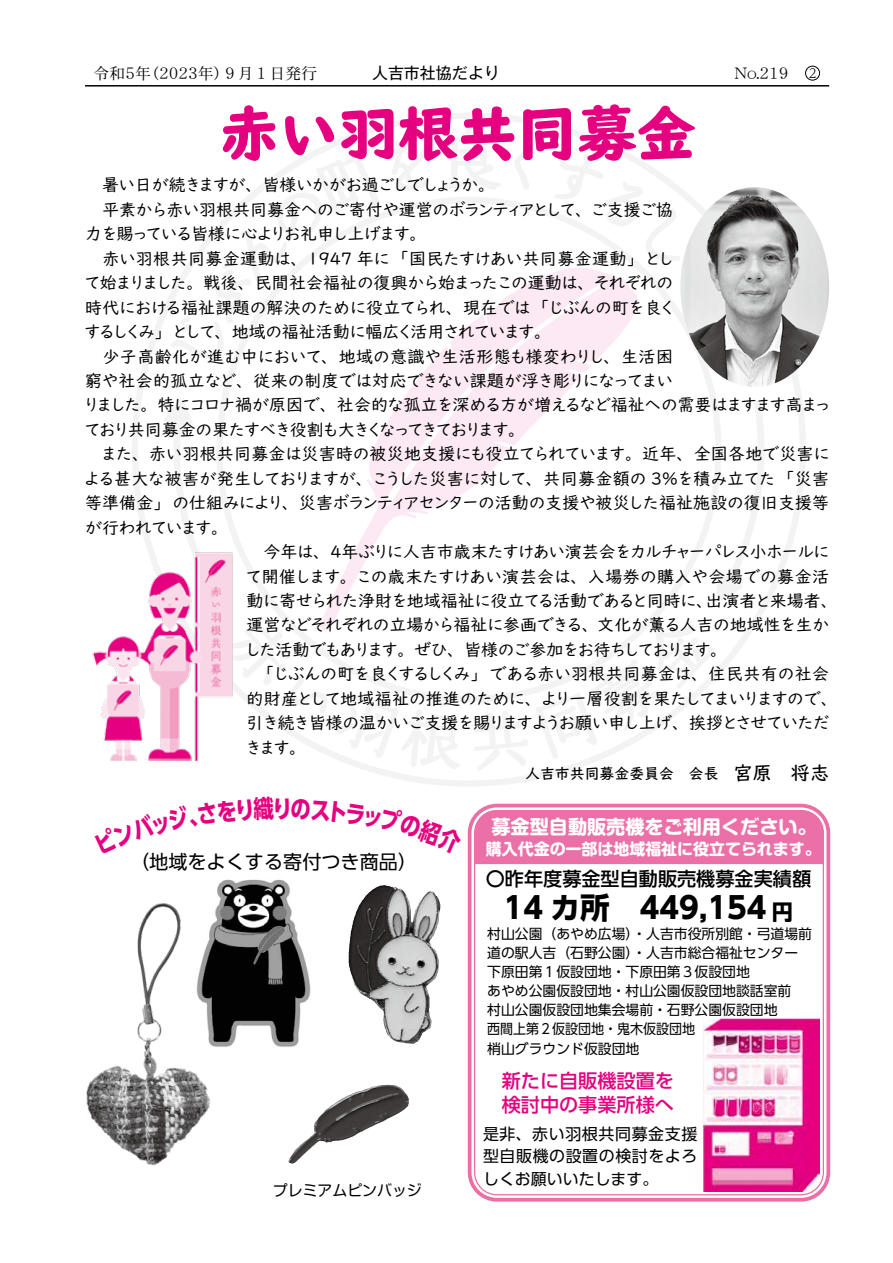
<style>
.page{position:relative;width:893px;height:1263px;background:#fff}
.page>*{position:absolute;margin:0;border:0;box-sizing:border-box;transform-origin:0 0}
.t1{font:800 59.55px "UD Digi Kyokasho Pro";color:#e4007f}
.t2{font:700 29.7px "UD Shin Go Pro";color:#000}
.t3{font:700 24.45px "UD Shin Go Pro";color:#e4007f;scale:.83 1}
.t4{font:700 21.3px "UD Shin Go Pro";color:#000}
.t5{font:500 19.2px/23.4px "UD Shin Go Pro";color:#e4007f}
.t6{font:700 19.2px "Shin M Go Pro";color:#fff}
.t7{font:500 19.2px "UD Shin Go Pro";color:#000}
.t8{font:19.2px "UD Shin Go Pro";color:#000}
.t9{font:500 19.2px "UD Digi Kyokasho Pro";color:#000}
.t10{font:16.95px/24.5px "UD Digi Kyokasho Pro";letter-spacing:-.04em;color:#000}
.t11{font:16.95px "UD Digi Kyokasho Pro";letter-spacing:-.01em;color:#000}
.t12{font:16.95px "UD Digi Kyokasho Pro";color:#000}
.t13{font:16.95px "UD Digi Kyokasho Pro";letter-spacing:-.07em;color:#000}
.t14{font:16.95px "UD Digi Kyokasho Pro";letter-spacing:.005em;color:#000}
.t15{font:16.95px "UD Digi Kyokasho Pro";letter-spacing:-.06em;color:#000}
.t16{font:16.95px "UD Digi Kyokasho Pro";letter-spacing:-.1em;color:#000}
.t17{font:16.95px "UD Digi Kyokasho Pro";letter-spacing:-.11em;color:#000}
.t18{font:16.95px "UD Digi Kyokasho Pro";letter-spacing:-.08em;color:#000}
.t19{font:15.9px/22.4px "UD Shin Go Pro";letter-spacing:.035em;color:#000;text-align:justify}
.t20{font:15.9px "DFPHS Mincho CID W3";color:#000}
.t21{font:700 15.9px "Shin M Go Pro";color:#fff}
.t22{font:15.9px "Gothic MB101 Pro";color:#000}
.t23{font:500 14.85px "UD Digi Kyokasho Pro";color:#000}
.t24{font:14.85px "Shin M Go Pro";color:#000}
.t25{font:13.8px/19.2px "UD Shin Go Pro";color:#000}
.t26{font:300 12.75px "UD Reimin Pr 6 N";color:#000}
</style>
<div class="page">
<hr style="left:85px;top:85px;width:744px;height:2px;background:#000">
<div style="left:805px;top:66px;width:15px;height:14px;border:1px solid #000;border-radius:50%"></div>
<svg style="left:132px;top:113px;width:674px;height:673px"></svg>
<svg style="left:247px;top:625px;width:82px;height:88px"></svg>
<svg style="left:336px;top:693px;width:124px;height:76px"></svg>
<svg style="left:474px;top:711px;width:54px;height:60px"></svg>
<svg style="left:536px;top:624px;width:179px;height:135px"></svg>
<svg style="left:164px;top:398px;width:56px;height:148px"></svg>
<svg style="left:717px;top:400px;width:52px;height:201px"></svg>
<img style="left:704px;top:1018px;width:116px;height:174px">
<div style="left:468px;top:804px;width:362px;height:397px;border:4px solid #eb6ea5;border-radius:27px"></div>
<div style="left:475px;top:810px;width:348px;height:54px;background:#eb70a7"></div>
<img style="left:92px;top:546px;width:155px;height:224px">
<img style="left:680px;top:187px;width:149px;height:200px">
<img style="left:224px;top:879px;width:87px;height:168px">
<img style="left:314px;top:1085px;width:71px;height:39px">
<img style="left:348px;top:885px;width:84px;height:159px">
<img style="left:86px;top:880px;width:138px;height:286px">
<p class="t22" style="left:372px;top:59px;width:129px">人吉市社協だより</p>
<h1 class="t1" style="left:220px;top:84px;width:478px">赤い羽根共同募金</h1>
<p class="t20" style="left:94px;top:64px;width:225px">令和5 （年 2023年９）月１日発行</p>
<p class="t20" style="left:735px;top:64px;width:56px">No.219</p>
<p class="t26" style="left:809px;top:63px;width:9px">2</p>
<p class="t13" style="left:85px;top:171px;width:412px">　暑い日が続きますが、皆様いかがお過ごしでしょうか。</p>
<p class="t10" style="left:85px;top:196px;width:589px">　平素から赤い羽根共同募金へのご寄付や運営のボランティアとして、ご支援ご協</p>
<p class="t18" style="left:85px;top:220px;width:343px">力を賜っている皆様に心よりお礼申し上げます。</p>
<p class="t12" style="left:85px;top:244px;width:591px">　赤い羽根共同募金運動は、1947 年に「国民たすけあい共同募金運動」とし</p>
<p class="t13" style="left:84px;top:269px;width:591px">て始まりました。戦後、民間社会福祉の復興から始まったこの運動は、それぞれの</p>
<p class="t10" style="left:85px;top:294px;width:593px">時代における福祉課題の解決のために役立てられ、現在では「じぶんの町を良く</p>
<p class="t16" style="left:84px;top:318px;width:468px">するしくみ」として、地域の福祉活動に幅広く活用されています。</p>
<p class="t14" style="left:85px;top:342px;width:589px">　少子高齢化が進む中において、地域の意識や生活形態も様変わりし、生活困</p>
<p class="t11" style="left:85px;top:366px;width:590px">窮や社会的孤立など、従来の制度では対応できない課題が浮き彫りになってまい</p>
<p class="t10" style="left:83px;top:392px;width:750px">りました。特にコロナ禍が原因で、社会的な孤立を深める方が増えるなど福祉への需要はますます高まっ</p>
<p class="t17" style="left:84px;top:415px;width:443px">ており共同募金の果たすべき役割も大きくなってきております。</p>
<p class="t11" style="left:85px;top:440px;width:747px">　また、赤い羽根共同募金は災害時の被災地支援にも役立てられています。近年、全国各地で災害に</p>
<p class="t10" style="left:84px;top:465px;width:747px">よる甚大な被害が発生しておりますが、こうした災害に対して、共同募金額の 3％を積み立てた「災害</p>
<p class="t10" style="left:85px;top:490px;width:746px">等準備金」の仕組みにより、災害ボランティアセンターの活動の支援や被災した福祉施設の復旧支援等</p>
<p class="t13" style="left:85px;top:513px;width:145px">が行われています。</p>
<p class="t15" style="left:341px;top:538px;width:490px">年ぶりに人吉市歳末たすけあい演芸会をカルチャーパレス小ホールに</p>
<p class="t10" style="left:247px;top:539px;width:85px">　今年は、</p>
<p class="t12" style="left:246px;top:562px;width:585px">て開催します。この歳末たすけあい演芸会は、入場券の購入や会場での募金活</p>
<p class="t12" style="left:705px;top:586px;width:134px">出演者と来場者、</p>
<p class="t10" style="left:328px;top:539px;width:19px">４</p>
<p class="t10" style="left:244px;top:588px;width:595px">動に寄せられた浄財を地域福祉に役立てる活動であると同時に、<br>運営などそれぞれの立場から福祉に参画できる、文化が薫る人吉の地域性を生かした活動でもあります。ぜひ、皆様のご参加をお待ちしております。<br>　「じぶんの町を良くするしくみ」である赤い羽根共同募金は、住民共有の社会的財産として地域福祉の推進のために、より一層役割を果たしてまいりますので、引き続き皆様の温かいご支援を賜りますようお願い申し上げ、挨拶とさせていただきます。</p>
<p class="t9" style="left:733px;top:757px;width:97px">宮原　将志</p>
<p class="t23" style="left:525px;top:760px;width:210px">人吉市共同募金委員会　会長　</p>
<h3 class="t3" style="left:272px;top:788px;width:26px">り</h3>
<p class="t8" style="left:130px;top:847px;width:289px">（地域をよくする寄付つき商品(</p>
<p class="t24" style="left:273px;top:1179px;width:150px">プレミアムピンバッジ</p>
<p class="t6" style="left:491px;top:811px;width:327px">募金型自動販売機をご利用ください。</p>
<p class="t21" style="left:486px;top:836px;width:336px">購入代金の一部は地域福祉に役立てられます。</p>
<p class="t7" style="left:486px;top:863px;width:327px">〇昨年度募金型自動販売機募金実績額</p>
<p class="t4" style="left:772px;top:895px;width:23px">円</p>
<h2 class="t2" style="left:504px;top:884px;width:264px">14 カ所　449,154</h2>
<p class="t25" style="left:487px;top:923px;width:326px">村山公園（あやめ広場）・人吉市役所別館・弓道場前道の駅人吉（石野公園）・人吉市総合福祉センター下原田第１仮設団地・下原田第３仮設団地<br>あやめ公園仮設団地・村山公園仮設団地談話室前<br>村山公園仮設団地集会場前・石野公園仮設団地<br>西間上第２仮設団地・鬼木仮設団地<br>梢山グラウンド仮設団地</p>
<p class="t5" style="left:502px;top:1069px;width:174px">新たに自販機設置を検討中の事業所様へ</p>
<p class="t19" style="left:483px;top:1122px;width:216px">是非、赤い羽根共同募金支援型自販機の設置の検討をよろしくお願いいたします。</p>
</div>
